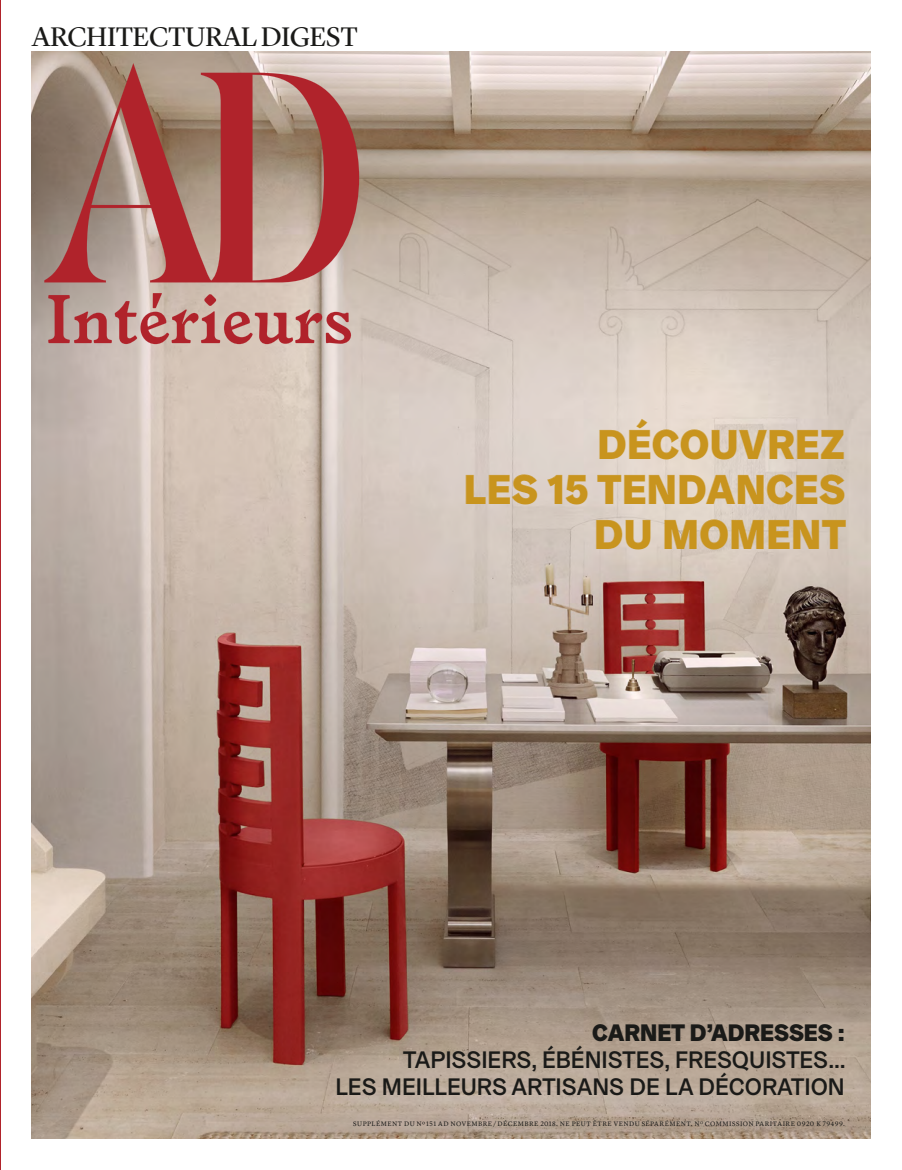
<style>
.page{position:relative;width:902px;height:1170px;background:#fff}
.page>*{position:absolute;margin:0;border:0;box-sizing:border-box;transform-origin:0 0}
.t1{font:600 66.75px "Larish Alte";letter-spacing:.01em;color:#b0232b}
.t2{font:900 42px/45px "Graebenbach";letter-spacing:.01em;color:#c8941e;text-align:right}
.t3{font:27.9px "Lyon Display";letter-spacing:-.02em;color:#1a1a18}
.t4{font:500 24px/27px "Graebenbach";color:#1a1a18;text-align:right}
.t5{font:900 24px "Graebenbach";color:#1a1a18}
.t6{font:6.75px "Lyon Text";letter-spacing:.065em;color:#1a1a18}
</style>
<div class="page">
<img style="left:32px;top:52px;width:838px;height:1085px">
<img style="left:48px;top:293px;width:168px;height:51px">
<img style="left:599px;top:419px;width:244px;height:41px">
<img style="left:466px;top:475px;width:71px;height:30px">
<img style="left:547px;top:475px;width:40px;height:30px">
<img style="left:649px;top:475px;width:195px;height:30px">
<div style="left:596px;top:520px;width:54px;height:30px;background:#ded3c9"></div>
<img style="left:664px;top:519px;width:181px;height:31px">
<img style="left:44px;top:63px;width:315px;height:219px">
<h3 class="t3" style="left:32px;top:16px;width:327px">ARCHITECTURAL DIGEST</h3>
<h1 class="t1" style="left:46px;top:264px;width:309px">Intérieurs</h1>
<h2 class="t2" style="left:464px;top:422px;width:384px">DÉCOUVREZ<br>LES 15 TENDANCES<br>DU MOMENT</h2>
<h3 class="t5" style="left:592px;top:1017px;width:254px">CARNET D’ADRESSES :</h3>
<h3 class="t4" style="left:335px;top:1046px;width:512px">TAPISSIERS, ÉBÉNISTES, FRESQUISTES…<br>LES MEILLEURS ARTISANS DE LA DÉCORATION</h3>
<p class="t6" style="left:353px;top:1118px;width:493px">SUPPLÉMENT DU Nº 151 AD NOVEMBRE / DÉCEMBRE 2018. NE PEUT ÊTRE VENDU SÉPARÉMENT. N<sup>O</sup> COMMISSION PARITAIRE 0920 K 79499.</p>
</div>
